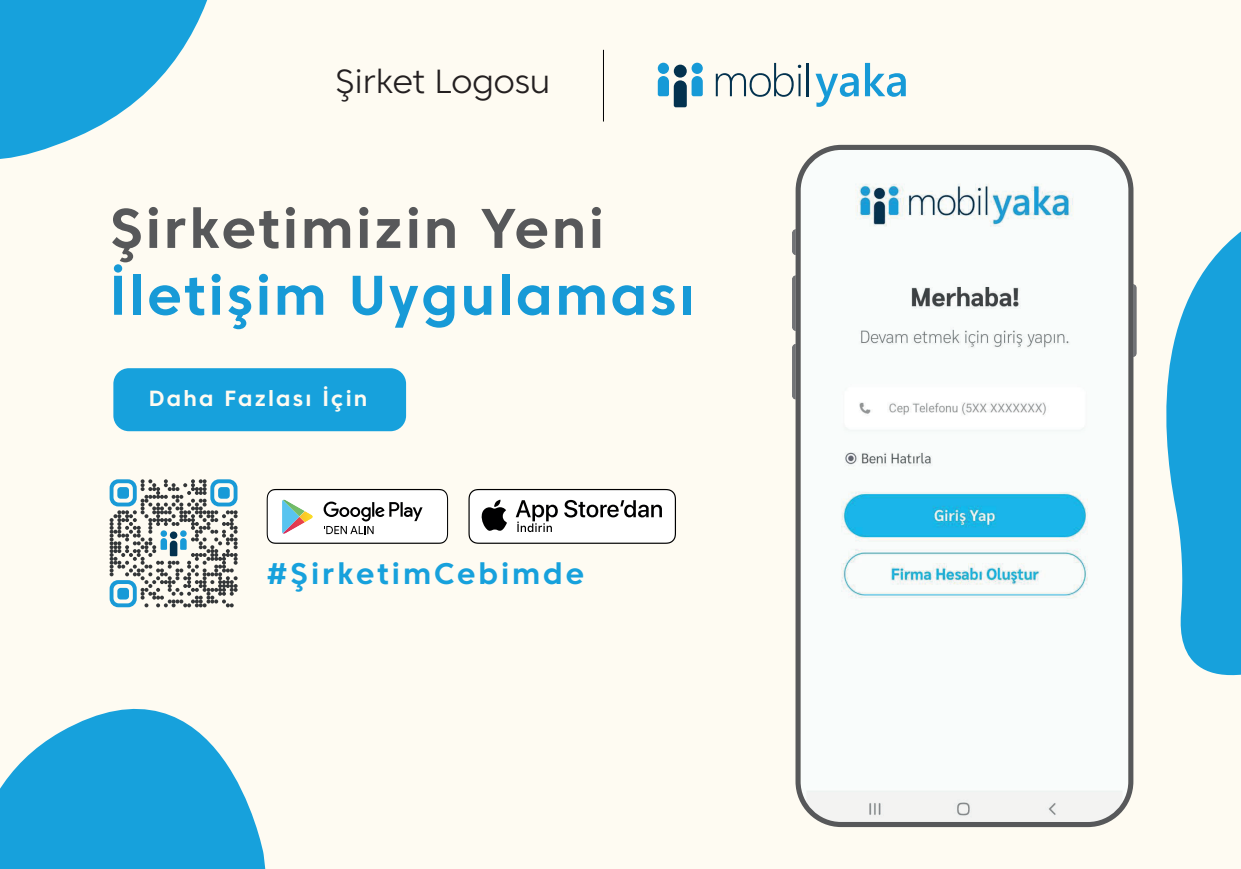
<style>
.page{position:relative;width:1241px;height:869px;background:#fff}
.page>*{position:absolute;margin:0;border:0;box-sizing:border-box;transform-origin:0 0}
.t1{font:700 55.65px "Core Sans C 65";letter-spacing:.05em;color:#179ad7}
.t2{font:700 55.65px "Core Sans C 65";letter-spacing:.05em;color:#57585a}
.t3{font:300 33.34px "Core Sans C 35";color:#231f20}
.t4{font:700 29.75px "Core Sans C 65";letter-spacing:.1em;color:#17a1dc}
.t5{font:700 21.88px "Core Sans C 65";letter-spacing:.1em;color:#fefbf2}
</style>
<div class="page">
<div style="left:0;top:0;width:1240px;height:868px;background:#fefbf2"></div>
<svg style="left:110px;top:479px;width:127px;height:128px"></svg>
<div style="left:657px;top:63px;width:12px;height:11px;background:#179ad7;border-radius:50%"></div>
<div style="left:691px;top:63px;width:11px;height:11px;background:#179ad7;border-radius:50%"></div>
<div style="left:673px;top:65px;width:13px;height:13px;background:#03324f;border-radius:50%"></div>
<svg style="left:657px;top:76px;width:45px;height:31px"></svg>
<svg style="left:815px;top:73px;width:43px;height:34px"></svg>
<svg style="left:865px;top:63px;width:40px;height:34px"></svg>
<svg style="left:715px;top:63px;width:86px;height:34px"></svg>
<hr style="left:806px;top:63px;width:2px;height:33px;background:#03324f">
<hr style="left:603px;top:50px;width:1px;height:71px;background:#000001">
<svg style="left:1166px;top:232px;width:74px;height:444px;fill:#17a1dc"></svg>
<svg style="left:0;top:0;width:208px;height:159px;fill:#17a1dc"></svg>
<svg style="left:0;top:708px;width:266px;height:160px;fill:#17a1dc"></svg>
<div style="left:113px;top:368px;width:293px;height:63px;background:#17a1dc;border-radius:16px"></div>
<svg style="left:267px;top:488px;width:181px;height:55px"></svg>
<svg style="left:468px;top:488px;width:208px;height:55px"></svg>
<svg style="left:795px;top:145px;width:338px;height:681px;fill:#f9fcfb"></svg>
<svg style="left:1132px;top:284px;width:4px;height:73px"></svg>
<svg style="left:792px;top:229px;width:3px;height:26px"></svg>
<svg style="left:792px;top:275px;width:3px;height:56px"></svg>
<svg style="left:792px;top:344px;width:3px;height:55px"></svg>
<p class="t3" style="left:335px;top:67px;width:216px">Şirket Logosu</p>
<p class="t2" style="left:110px;top:197px;width:496px">Şirketimizin Yeni</p>
<p class="t1" style="left:110px;top:264px;width:586px">İletişim Uygulaması</p>
<p class="t5" style="left:149px;top:386px;width:220px">Daha Fazlası İçin</p>
<p class="t4" style="left:267px;top:557px;width:319px">#ŞirketimCebimde</p>
</div>
